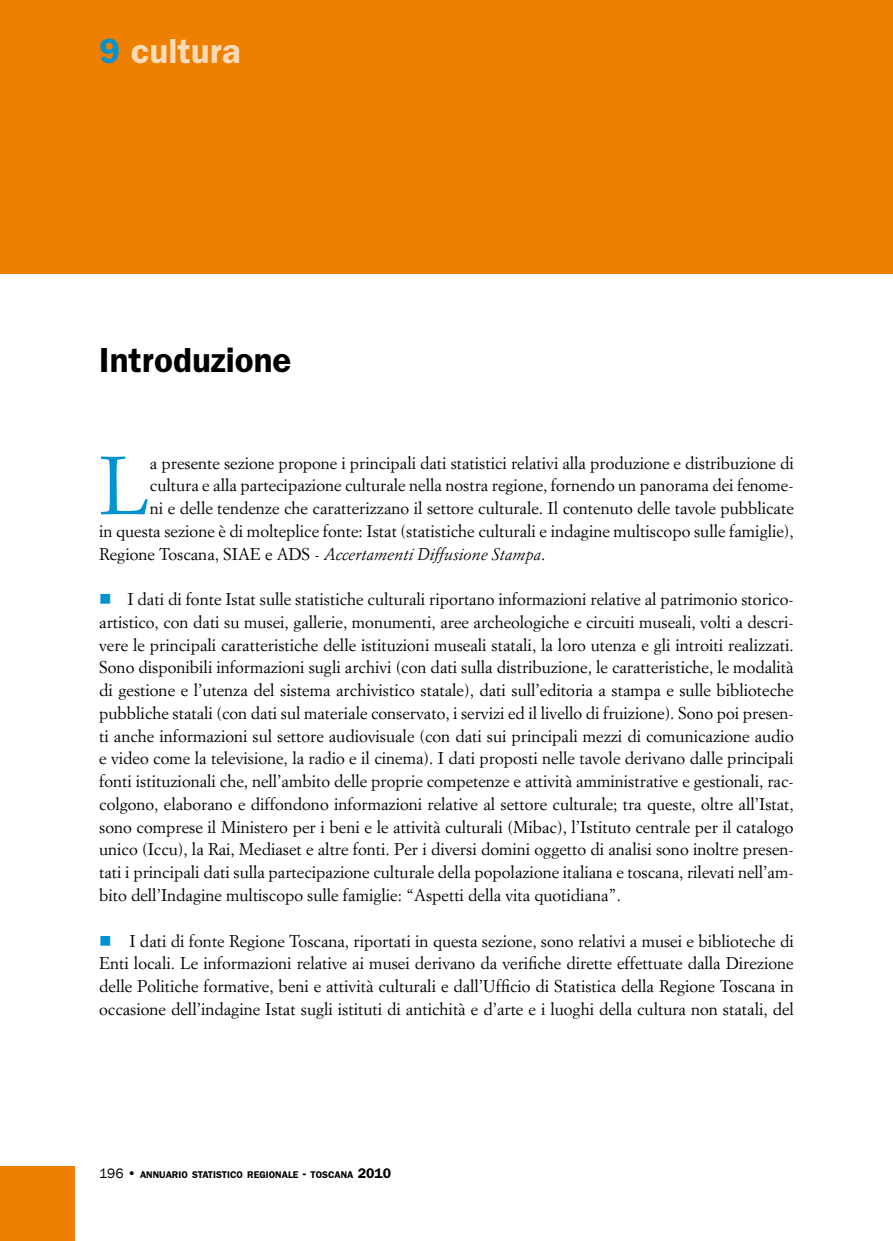
<style>
.page{position:relative;width:893px;height:1241px;background:#fff}
.page>*{position:absolute;margin:0;border:0;box-sizing:border-box;transform-origin:0 0}
.t1{font:80.5px "Simoncini Garamond";color:#0093d0}
.t2{font:600 35px "Franklin Gothic";color:#000}
.t3{font:600 35px "Franklin Gothic";color:#fcdbb8}
.t4{font:16.8px/22.8px "Simoncini Garamond";color:#000;text-align:justify}
.t5{font:italic 16.8px "Simoncini Garamond";color:#000}
.t6{font:600 9.8px "Franklin Gothic";color:#000}
.s1{color:#0093d0}
.s2{font-style:normal}
.s3{font-weight:400;font-size:14px}
.s4{font-size:14px}
</style>
<div class="page">
<div style="left:0;top:1166px;width:74px;height:74px;background:#ee7f00"></div>
<div style="left:0;top:0;width:868px;height:273px;background:#ee7f00"></div>
<div style="left:868px;top:0;width:25px;height:273px;background:#ee7f00"></div>
<p class="t3" style="left:99px;top:30px;width:143px"><span class="s1">9</span> cultura</p>
<p class="t2" style="left:99px;top:339px;width:194px">Introduzione</p>
<p class="t1" style="left:99px;top:436px;width:52px">L</p>
<p class="t4" style="left:150px;top:451px;width:645px">a presente sezione propone i principali dati statistici relativi alla produzione e distribuzione di</p>
<p class="t4" style="left:150px;top:473px;width:645px">cultura e alla partecipazione culturale nella nostra regione, fornendo un panorama dei fenome-</p>
<p class="t4" style="left:150px;top:496px;width:645px">ni e delle tendenze che caratterizzano il settore culturale. Il contenuto delle tavole pubblicate</p>
<p class="t4" style="left:99px;top:519px;width:696px">in questa sezione è di molteplice fonte: Istat (statistiche culturali e indagine multiscopo sulle famiglie),</p>
<p class="t5" style="left:99px;top:543px;width:448px"><span class="s2">Regione Toscana, SIAE e ADS -</span> Accertamenti Diffusione Stampa<span class="s2">.</span></p>
<p class="t4" style="left:99px;top:587px;width:696px"><span class="s1">■</span> I dati di fonte Istat sulle statistiche culturali riportano informazioni relative al patrimonio storico&shy;artistico, con dati su musei, gallerie, monumenti, aree archeologiche e circuiti museali, volti a descri&shy;vere le principali caratteristiche delle istituzioni museali statali, la loro utenza e gli introiti realizzati.<br>Sono disponibili informazioni sugli archivi (con dati sulla distribuzione, le caratteristiche, le modalità di gestione e l’utenza del sistema archivistico statale), dati sull’editoria a stampa e sulle biblioteche pubbliche statali (con dati sul materiale conservato, i servizi ed il livello di fruizione). Sono poi presen&shy;ti anche informazioni sul settore audiovisuale (con dati sui principali mezzi di comunicazione audio e video come la televisione, la radio e il cinema). I dati proposti nelle tavole derivano dalle principali fonti istituzionali che, nell’ambito delle proprie competenze e attività amministrative e gestionali, rac&shy;colgono, elaborano e diffondono informazioni relative al settore culturale; tra queste, oltre all’Istat, sono comprese il Ministero per i beni e le attività culturali (Mibac), l’Istituto centrale per il catalogo unico (Iccu), la Rai, Mediaset e altre fonti. Per i diversi domini oggetto di analisi sono inoltre presen&shy;tati i principali dati sulla partecipazione culturale della popolazione italiana e toscana, rilevati nell’am&shy;bito dell’Indagine multiscopo sulle famiglie: “Aspetti della vita quotidiana”.</p>
<p class="t4" style="left:99px;top:928px;width:696px"><span class="s1">■</span> I dati di fonte Regione Toscana, riportati in questa sezione, sono relativi a musei e biblioteche di Enti locali. Le informazioni relative ai musei derivano da verifiche dirette effettuate dalla Direzione delle Politiche formative, beni e attività culturali e dall’Ufficio di Statistica della Regione Toscana in occasione dell’indagine Istat sugli istituti di antichità e d’arte e i luoghi della cultura non statali, del</p>
<p class="t6" style="left:99px;top:1168px;width:294px"><span class="s3">196 •</span> ANNUARIO STATISTICO REGIONALE <span class="s4">-</span> TOSCANA <span class="s4">2010</span></p>
</div>
